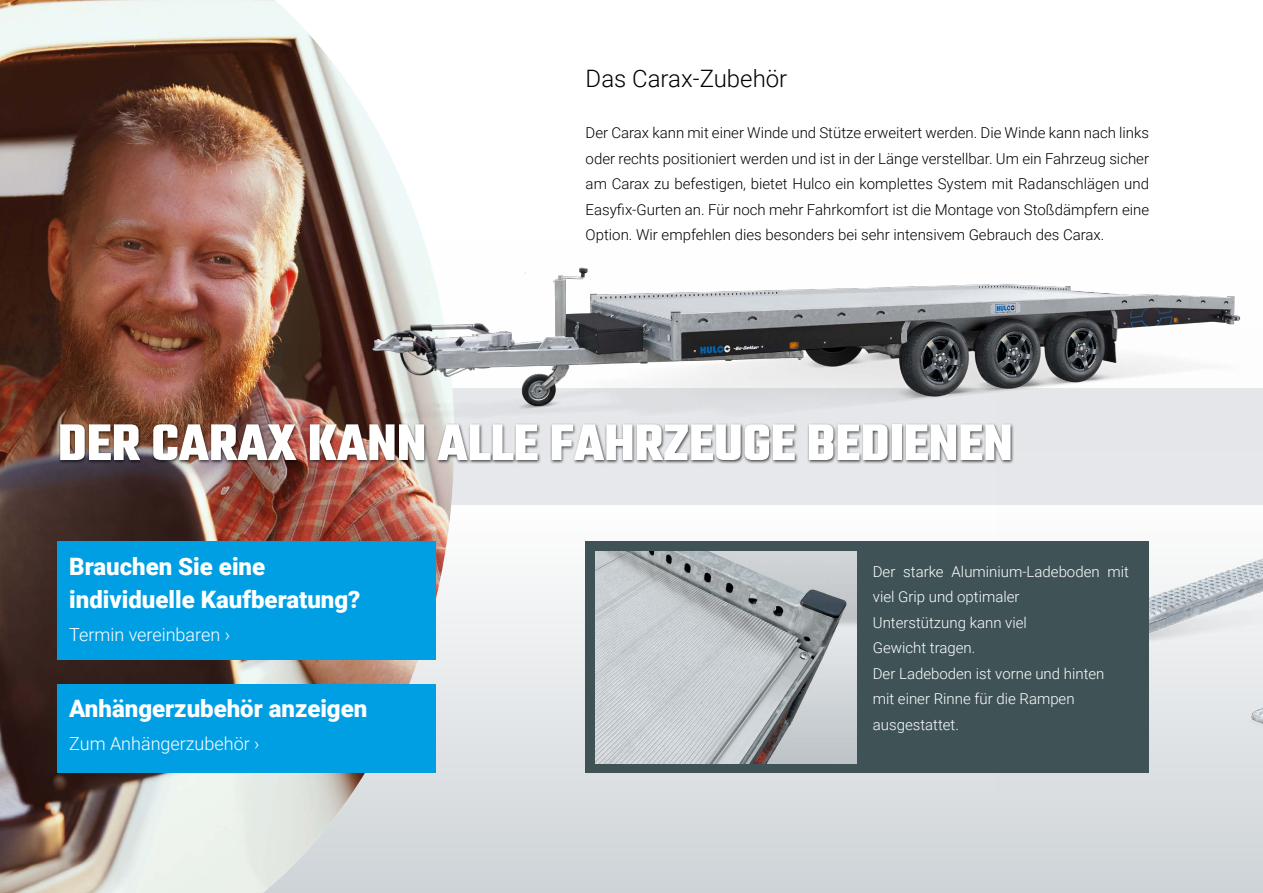
<style>
.page{position:relative;width:1263px;height:893px;background:#fff}
.page>*{position:absolute;margin:0;border:0;box-sizing:border-box;transform-origin:0 0}
.t1{font:700 55.5px "Teko";color:#fff}
.t2{font:900 24px/33px "Roboto";color:#fff}
.t3{font:300 24px "Roboto";color:#000}
.t4{font:300 18px "Roboto";color:#fff}
.t5{font:300 15px/25.5px "Roboto";color:#000;text-align:justify}
.t6{font:300 15px/25.5px "Roboto";color:#fff}
</style>
<div class="page">
<div style="left:0;top:388px;width:1263px;height:117px;background:#e6e8eb"></div>
<div style="left:0;top:505px;width:1263px;height:388px;background:linear-gradient(to bottom,#fefefe,#cdd3d7)"></div>
<img style="left:0;top:0;width:454px;height:893px">
<div style="left:57px;top:684px;width:378px;height:89px;background:#009fe3"></div>
<div style="left:57px;top:541px;width:378px;height:119px;background:#009fe3"></div>
<img style="left:997px;top:505px;width:266px;height:290px">
<img style="left:359px;top:241px;width:882px;height:182px">
<div style="left:586px;top:541px;width:563px;height:232px;background:#3f5356"></div>
<div style="left:59px;top:423px;width:955px;height:42px;background:#000;opacity:.7"></div>
<img style="left:595px;top:551px;width:261px;height:213px">
<h2 class="t3" style="left:586px;top:62px;width:203px">Das Carax-Zubehör</h2>
<p class="t5" style="left:586px;top:119px;width:565px">Der Carax kann mit einer Winde und Stütze erweitert werden. Die Winde kann nach links oder rechts positioniert werden und ist in der Länge verstellbar. Um ein Fahrzeug sicher am Carax zu befestigen, bietet Hulco ein komplettes System mit Radanschlägen und Easyfix-Gurten an. Für noch mehr Fahrkomfort ist die Montage von Stoßdämpfern eine Option. Wir empfehlen dies besonders bei sehr intensivem Gebrauch des Carax.</p>
<h1 class="t1" style="left:57px;top:407px;width:957px">DER CARAX KANN ALLE FAHRZEUGE BEDIENEN</h1>
<h2 class="t2" style="left:69px;top:549px;width:293px">Brauchen Sie eine individuelle Kaufberatung?</h2>
<p class="t4" style="left:69px;top:622px;width:162px">Termin vereinbaren ›</p>
<h2 class="t2" style="left:69px;top:691px;width:300px">Anhängerzubehör anzeigen</h2>
<p class="t4" style="left:69px;top:731px;width:192px">Zum Anhängerzubehör ›</p>
<p class="t6" style="left:873px;top:558px;width:258px">Der starke Aluminium-Ladeboden mit viel Grip und optimaler<br>Unterstützung kann viel<br>Gewicht tragen.<br>Der Ladeboden ist vorne und hinten mit einer Rinne für die Rampen ausgestattet.</p>
</div>
